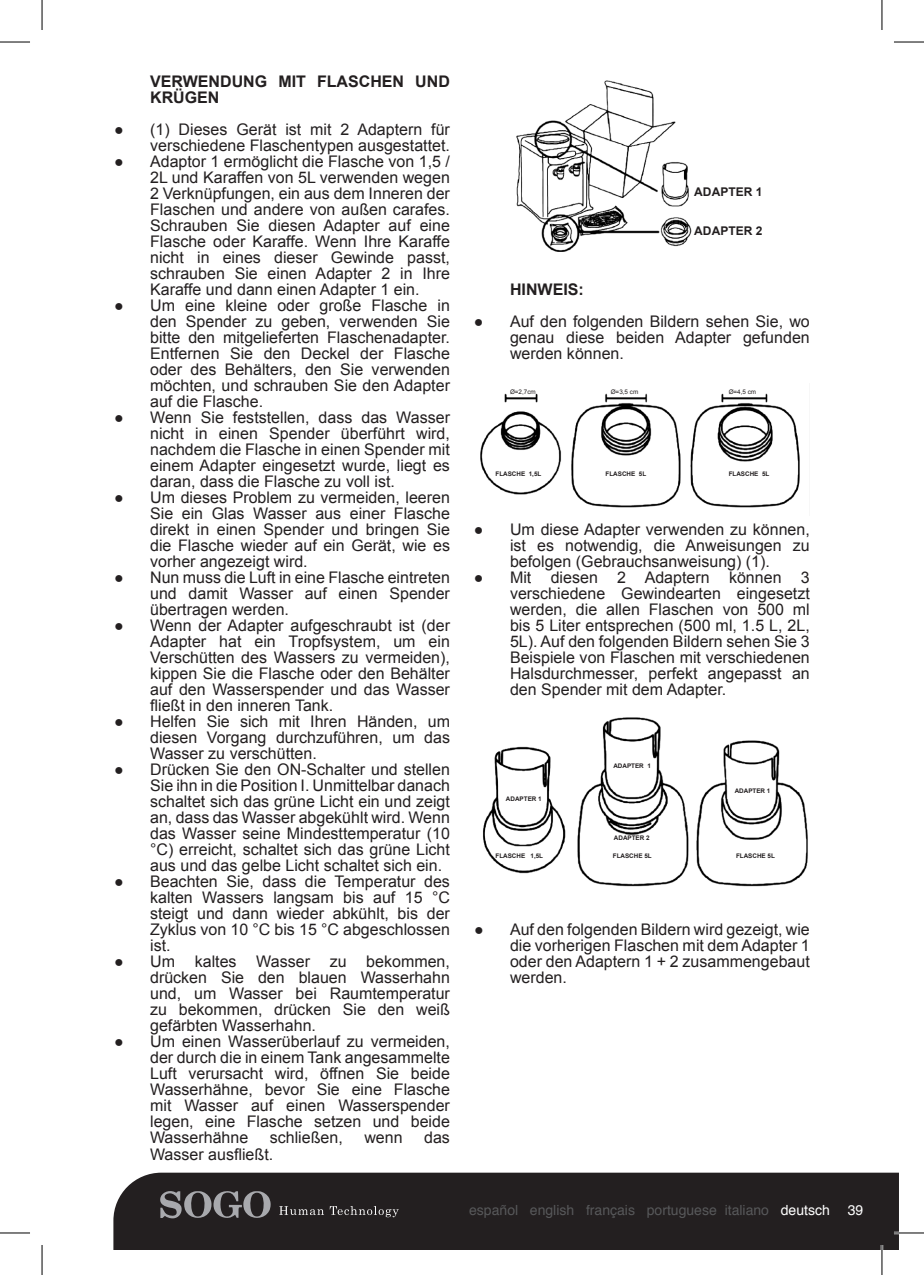
<style>
.page{position:relative;width:924px;height:1275px;background:#fff}
.page>*{position:absolute;margin:0;border:0;box-sizing:border-box;transform-origin:0 0}
.t1{font:16px/16px "Arial";color:#231f20;text-align:justify}
.t2{font:700 16px/16px "Arial";color:#231f20}
.t3{font:14px "Helvetica";color:#57585a}
.t4{font:14px "Helvetica";color:#fff}
.t5{font:700 12px "Arial";color:#231f20}
.t6{font:700 6.4px "Arial";color:#231f20}
.t7{font:6.4px "Arial";color:#231f20}
.s1{color:#fff}
</style>
<div class="page">
<div style="left:113px;top:1172px;width:785px;height:78px;background:#231f20"></div>
<svg style="left:160px;top:1189px;width:111px;height:29px;background:#565456"></svg>
<svg style="left:279px;top:1206px;width:119px;height:11px"></svg>
<img style="left:516px;top:80px;width:176px;height:171px">
<img style="left:480px;top:393px;width:320px;height:115px">
<img style="left:483px;top:717px;width:325px;height:170px">
<hr style="left:893px;top:1231px;width:30px;height:3px;background:#fff">
<hr style="left:880px;top:1245px;width:2px;height:30px;background:#fff">
<hr style="left:0;top:42px;width:30px;height:1px;background:#000">
<hr style="left:893px;top:42px;width:30px;height:1px;background:#000">
<hr style="left:0;top:1232px;width:30px;height:1px;background:#000">
<hr style="left:893px;top:1232px;width:30px;height:1px;background:#000">
<hr style="left:42px;top:0;width:1px;height:30px;background:#000">
<hr style="left:42px;top:1245px;width:1px;height:30px;background:#000">
<hr style="left:881px;top:0;width:1px;height:30px;background:#000">
<hr style="left:881px;top:1245px;width:1px;height:30px;background:#000">
<p class="t2" style="left:150px;top:74px;width:301px">VERWENDUNG MIT FLASCHEN UND<br>KRÜGEN</p>
<p class="t1" style="left:114px;top:122px;width:337px;text-align:right">● (1) Dieses Gerät ist mit 2 Adaptern für verschiedene Flaschentypen ausgestattet.</p>
<p class="t1" style="left:150px;top:154px;width:301px;text-indent:-36px">● Adaptor 1 ermöglicht die Flasche von 1,5 / 2L und Karaffen von 5L verwenden wegen 2 Verknüpfungen, ein aus dem Inneren der Flaschen und andere von außen carafes.<br>Schrauben Sie diesen Adapter auf eine Flasche oder Karaffe. Wenn Ihre Karaffe nicht in eines dieser Gewinde passt, schrauben Sie einen Adapter 2 in Ihre Karaffe und dann einen Adapter 1 ein.</p>
<p class="t1" style="left:150px;top:298px;width:301px;text-indent:-36px">● Um eine kleine oder große Flasche in den Spender zu geben, verwenden Sie bitte den mitgelieferten Flaschenadapter.<br>Entfernen Sie den Deckel der Flasche oder des Behälters, den Sie verwenden möchten, und schrauben Sie den Adapter auf die Flasche.</p>
<p class="t1" style="left:150px;top:410px;width:301px;text-indent:-36px">● Wenn Sie feststellen, dass das Wasser nicht in einen Spender überführt wird, nachdem die Flasche in einen Spender mit einem Adapter eingesetzt wurde, liegt es daran, dass die Flasche zu voll ist.</p>
<p class="t1" style="left:150px;top:490px;width:301px;text-indent:-36px">● Um dieses Problem zu vermeiden, leeren Sie ein Glas Wasser aus einer Flasche direkt in einen Spender und bringen Sie die Flasche wieder auf ein Gerät, wie es vorher angezeigt wird.</p>
<p class="t1" style="left:150px;top:570px;width:301px;text-indent:-36px">● Nun muss die Luft in eine Flasche eintreten und damit Wasser auf einen Spender übertragen werden.</p>
<p class="t1" style="left:150px;top:618px;width:301px;text-indent:-36px">● Wenn der Adapter aufgeschraubt ist (der Adapter hat ein Tropfsystem, um ein Verschütten des Wassers zu vermeiden), kippen Sie die Flasche oder den Behälter auf den Wasserspender und das Wasser fließt in den inneren Tank.</p>
<p class="t1" style="left:150px;top:714px;width:301px;text-indent:-36px">● Helfen Sie sich mit Ihren Händen, um diesen Vorgang durchzuführen, um das Wasser zu verschütten.</p>
<p class="t1" style="left:150px;top:762px;width:301px;text-indent:-36px">● Drücken Sie den ON-Schalter und stellen Sie ihn in die Position I. Unmittelbar danach schaltet sich das grüne Licht ein und zeigt an, dass das Wasser abgekühlt wird. Wenn das Wasser seine Mindesttemperatur (10 °C) erreicht, schaltet sich das grüne Licht aus und das gelbe Licht schaltet sich ein.</p>
<p class="t1" style="left:150px;top:874px;width:301px;text-indent:-36px">● Beachten Sie, dass die Temperatur des kalten Wassers langsam bis auf 15 °C steigt und dann wieder abkühlt, bis der Zyklus von 10 °C bis 15 °C abgeschlossen ist.</p>
<p class="t1" style="left:150px;top:954px;width:301px;text-indent:-36px">● Um kaltes Wasser zu bekommen, drücken Sie den blauen Wasserhahn und, um Wasser bei Raumtemperatur zu bekommen, drücken Sie den weiß gefärbten Wasserhahn.</p>
<p class="t1" style="left:150px;top:1034px;width:301px;text-indent:-36px">● Um einen Wasserüberlauf zu vermeiden, der durch die in einem Tank angesammelte Luft verursacht wird, öffnen Sie beide Wasserhähne, bevor Sie eine Flasche mit Wasser auf einen Wasserspender legen, eine Flasche setzen und beide Wasserhähne</p>
<p class="t1" style="left:270px;top:1130px;width:74px">schließen,</p>
<p class="t1" style="left:364px;top:1130px;width:40px">wenn</p>
<p class="t1" style="left:424px;top:1130px;width:27px">das</p>
<p class="t1" style="left:150px;top:1146px;width:124px">Wasser ausfließt.</p>
<p class="t5" style="left:694px;top:183px;width:70px">ADAPTER 1</p>
<p class="t5" style="left:694px;top:223px;width:70px">ADAPTER 2</p>
<p class="t2" style="left:510px;top:282px;width:75px">HINWEIS:</p>
<p class="t1" style="left:510px;top:314px;width:301px;text-indent:-36px">● Auf den folgenden Bildern sehen Sie, wo genau diese beiden Adapter gefunden werden können.</p>
<p class="t7" style="left:510px;top:388px;width:27px">Ø=2,7cm</p>
<p class="t7" style="left:610px;top:388px;width:29px">Ø=3,5 cm</p>
<p class="t7" style="left:728px;top:388px;width:29px">Ø=4,5 cm</p>
<p class="t6" style="left:495px;top:470px;width:47px">FLASCHE 1,5L</p>
<p class="t6" style="left:605px;top:470px;width:42px">FLASCHE 5L</p>
<p class="t6" style="left:728px;top:470px;width:42px">FLASCHE 5L</p>
<p class="t1" style="left:510px;top:522px;width:301px;text-indent:-36px">● Um diese Adapter verwenden zu können, ist es notwendig, die Anweisungen zu befolgen (Gebrauchsanweisung) (1).</p>
<p class="t1" style="left:510px;top:570px;width:301px;text-indent:-36px">● Mit diesen 2 Adaptern können 3 verschiedene Gewindearten eingesetzt werden, die allen Flaschen von 500 ml bis 5 Liter entsprechen (500 ml, 1.5 L, 2L, 5L). Auf den folgenden Bildern sehen Sie 3<br>Beispiele von Flaschen mit verschiedenen Halsdurchmesser, perfekt angepasst an den Spender mit dem Adapter.</p>
<p class="t6" style="left:505px;top:794px;width:37px">ADAPTER 1</p>
<p class="t6" style="left:495px;top:852px;width:49px">FLASCHE 1,5L</p>
<p class="t6" style="left:613px;top:761px;width:39px">ADAPTER 1</p>
<p class="t6" style="left:613px;top:834px;width:37px">ADAPTER 2</p>
<p class="t6" style="left:612px;top:852px;width:40px">FLASCHE 5L</p>
<p class="t6" style="left:734px;top:787px;width:37px">ADAPTER 1</p>
<p class="t6" style="left:735px;top:852px;width:40px">FLASCHE 5L</p>
<p class="t1" style="left:510px;top:922px;width:301px;text-indent:-36px">● Auf den folgenden Bildern wird gezeigt, wie die vorherigen Flaschen mit dem Adapter 1 oder den Adaptern 1 + 2 zusammengebaut werden.</p>
<p class="t3" style="left:469px;top:1199px;width:362px">español english français portuguese italiano <span class="s1">deutsch</span></p>
<p class="t4" style="left:847px;top:1199px;width:17px">39</p>
</div>
